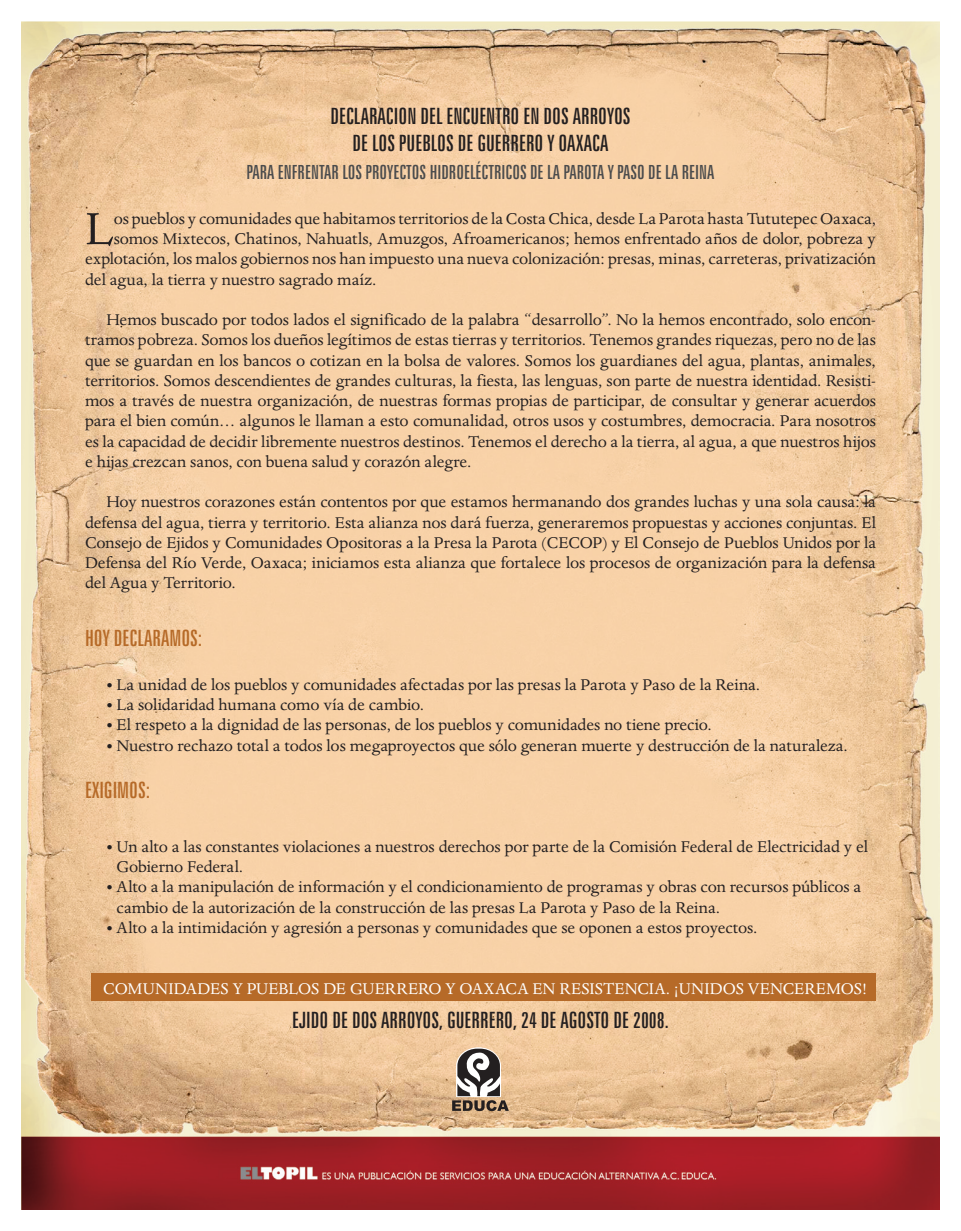
<style>
.page{position:relative;width:961px;height:1231px;background:#fff}
.page>*{position:absolute;margin:0;border:0;box-sizing:border-box;transform-origin:0 0}
.t1{font:52.05px "Dante";color:#231f20}
.t2{font:extra-condensed 22.5px/27px "Zurich BT";color:#231f20}
.t3{font:extra-condensed 22.5px "Zurich BT";color:#b66a28}
.t4{font:extra-condensed 19.5px "Zurich BT";color:#4b4c4d}
.t5{font:18px/20.2px "Dante";letter-spacing:-.005em;color:#231f20;text-align:justify}
.t6{font:18px "Dante";letter-spacing:-.005em;color:#fff}
</style>
<div class="page">
<img style="left:21px;top:21px;width:918px;height:1188px">
<div style="left:92px;top:973px;width:783px;height:28px;background:#b66a28"></div>
<svg style="left:452px;top:1047px;width:57px;height:64px"></svg>
<p class="t2" style="left:352px;top:103px;width:270px;text-indent:-22px">DECLARACION DEL ENCUENTRO EN DOS ARROYOS<br>DE LOS PUEBLOS DE GUERRERO</p>
<p class="t2" style="left:547px;top:130px;width:62px">Y OAXACA</p>
<p class="t4" style="left:246px;top:161px;width:198px">PARA ENFRENTAR LOS PROYECTOS HIDROELÉ</p>
<p class="t4" style="left:481px;top:161px;width:234px">CTRICOS DE LA PAROTA Y PASO DE LA REINA</p>
<h1 class="t1" style="left:85px;top:201px;width:30px">L</h1>
<p class="t5" style="left:114px;top:209px;width:763px">os pueblos y comunidades que habitamos territorios de la Costa Chica, desde La Parota hasta Tututepec Oaxaca,</p>
<p class="t5" style="left:114px;top:229px;width:763px">somos Mixtecos, Chatinos, Nahuatls, Amuzgos, Afroamericanos; hemos enfrentado años de dolor, pobreza y</p>
<p class="t5" style="left:85px;top:249px;width:792px">explotación, los malos gobiernos nos han impuesto una nueva colonización: presas, minas, carreteras, privatización</p>
<p class="t5" style="left:85px;top:270px;width:293px">del agua, la tierra y nuestro sagrado maíz.</p>
<p class="t5" style="left:85px;top:310px;width:792px;text-indent:21px">Hemos buscado por todos lados el significado de la palabra “desarrollo”. No la hemos encontrado, solo encon&shy;tramos pobreza. Somos los dueños legítimos de estas tierras y territorios. Tenemos grandes riquezas, pero no de las que se guardan en los bancos o cotizan en la bolsa de valores. Somos los guardianes del agua, plantas, animales, territorios. Somos descendientes de grandes culturas, la fiesta, las lenguas, son parte de nuestra identidad. Resisti&shy;mos a través de nuestra organización, de nuestras formas propias de participar, de consultar y generar acuerdos para el bien común… algunos le llaman a esto comunalidad, otros usos y costumbres, democracia. Para nosotros es la capacidad de decidir libremente nuestros destinos. Tenemos el derecho a la tierra, al agua, a que nuestros hijos e hijas crezcan sanos, con buena salud y corazón alegre.</p>
<p class="t5" style="left:85px;top:492px;width:792px;text-indent:21px">Hoy nuestros corazones están contentos por que estamos hermanando dos grandes luchas y una sola causa: la defensa del agua, tierra y territorio. Esta alianza nos dará fuerza, generaremos propuestas y acciones conjuntas. El Consejo de Ejidos y Comunidades Opositoras a la Presa la Parota (CECOP) y El Consejo de Pueblos Unidos por la Defensa del Río Verde, Oaxaca; iniciamos esta alianza que fortalece los procesos de organización para la defensa del Agua y Territorio.</p>
<p class="t3" style="left:85px;top:625px;width:62px">HOY DECLARAMOS</p>
<p class="t3" style="left:198px;top:625px;width:6px">:</p>
<p class="t5" style="left:106px;top:675px;width:655px">• La unidad de los pueblos y comunidades afectadas por las presas la Parota y Paso de la Reina.</p>
<p class="t5" style="left:106px;top:695px;width:319px">• La solidaridad humana como vía de cambio.</p>
<p class="t5" style="left:106px;top:715px;width:607px">• El respeto a la dignidad de las personas, de los pueblos y comunidades no tiene precio.</p>
<p class="t5" style="left:106px;top:735px;width:743px">• Nuestro rechazo total a todos los megaproyectos que sólo generan muerte y destrucción de la naturaleza.</p>
<p class="t3" style="left:85px;top:777px;width:67px">EXIGIMOS:</p>
<p class="t5" style="left:117px;top:837px;width:753px;text-indent:-10px">• Un alto a las constantes violaciones a nuestros derechos por parte de la Comisión Federal de Electricidad y el<br>Gobierno Federal.</p>
<p class="t5" style="left:117px;top:877px;width:746px;text-indent:-10px">• Alto a la manipulación de información y el condicionamiento de programas y obras con recursos públicos a cambio de la autorización de la construcción de las presas La Parota y Paso de la Reina.</p>
<p class="t5" style="left:106px;top:918px;width:652px">• Alto a la intimidación y agresión a personas y comunidades que se oponen a estos proyectos.</p>
<p class="t6" style="left:103px;top:978px;width:765px">COMUNIDADES Y PUEBLOS DE GUERRERO Y OAXACA EN RESISTENCIA. ¡UNIDOS VENCEREMOS!</p>
<p class="t2" style="left:292px;top:1007px;width:173px">EJIDO DE DOS ARROYOS, GUERRERO</p>
<p class="t2" style="left:513px;top:1007px;width:157px">, 24 DE AGOSTO DE 2008.</p>
</div>
